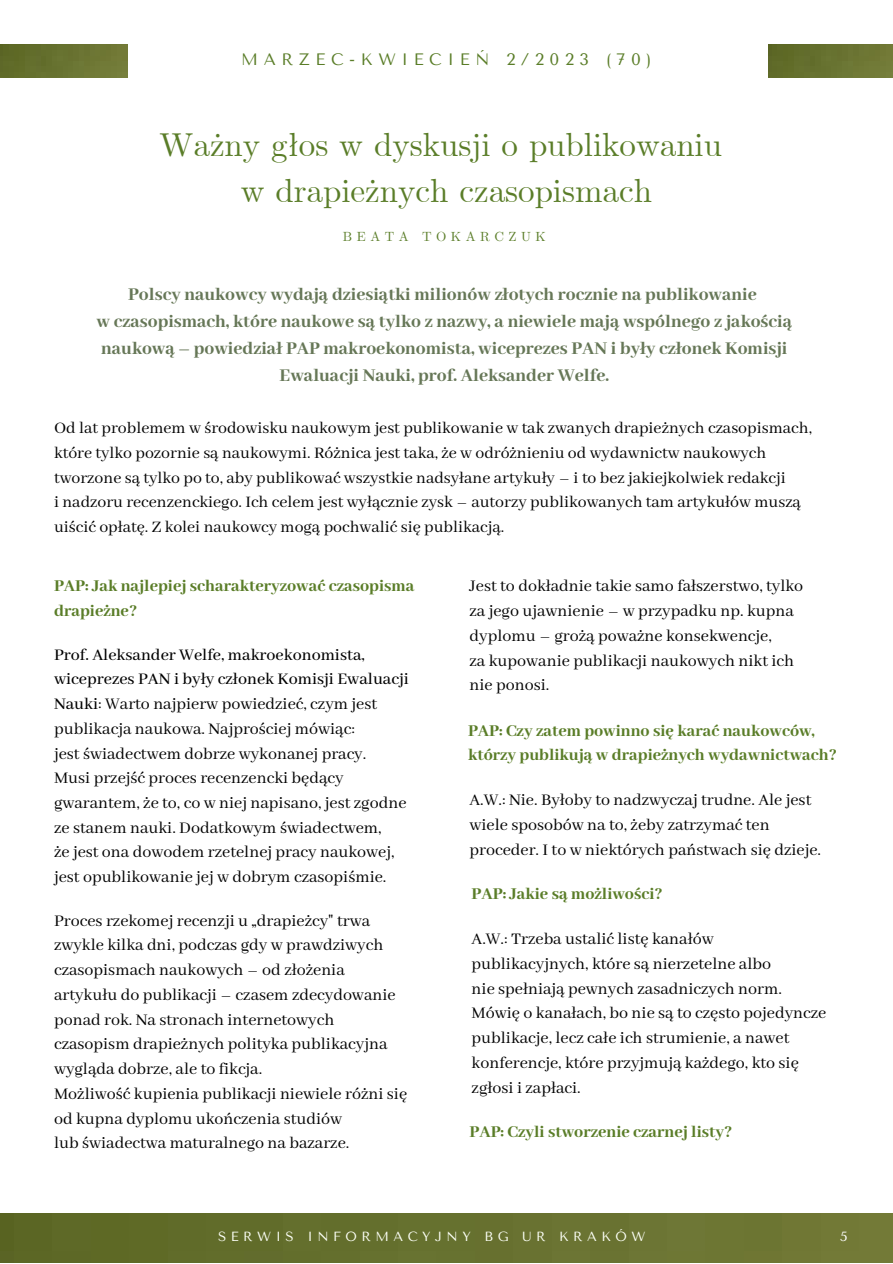
<style>
.page{position:relative;width:893px;height:1264px;background:#fff}
.page>*{position:absolute;margin:0;border:0;box-sizing:border-box;transform-origin:0 0}
.t1{font:33px/46px "CMU Serif";color:#5a7d28;text-align:center}
.t2{font:800 19.5px/27px "Abhaya Libre";color:#667757;text-align:center}
.t3{font:18px/24.8px "Abhaya Libre";color:#000}
.t4{font:800 18px/24.8px "Abhaya Libre";color:#5a7d28}
.t5{font:17.7px/24.8px "Abhaya Libre";color:#000}
.t6{font:16.5px "Tenor Sans";letter-spacing:.34em;color:#5a7d28}
.t7{font:13.2px "Tenor Sans";letter-spacing:.34em;color:#fcfff6}
.t8{font:13.2px "CMU Serif";letter-spacing:.34em;color:#5a7d28}
.t9{font:13.2px "Tenor Sans";color:#fff}
.s1{font-weight:500}
</style>
<div class="page">
<img style="left:0;top:45px;width:128px;height:32px">
<img style="left:768px;top:45px;width:124px;height:32px">
<img style="left:0;top:1213px;width:892px;height:49px">
<p class="t6" style="left:241px;top:50px;width:411px">MARZEC-KWIECIEŃ 2/2023 (70)</p>
<h1 class="t1" style="left:160px;top:124px;width:564px">Ważny głos w dyskusji o publikowaniu w drapieżnych czasopismach</h1>
<p class="t8" style="left:343px;top:228px;width:204px">BEATA TOKARCZUK</p>
<p class="t2" style="left:97px;top:282px;width:697px">Polscy naukowcy wydają dziesiątki milionów złotych rocznie na publikowanie<br>w czasopismach, które naukowe są tylko z nazwy, a niewiele mają wspólnego z jakością naukową – powiedział PAP makroekonomista, wiceprezes PAN i były członek Komisji Ewaluacji Nauki, prof. Aleksander Welfe.</p>
<p class="t5" style="left:54px;top:416px;width:759px">Od lat problemem w środowisku naukowym jest publikowanie w tak zwanych drapieżnych czasopismach, które tylko pozornie są naukowymi. Różnica jest taka, że w odróżnieniu od wydawnictw naukowych tworzone są tylko po to, aby publikować wszystkie nadsyłane artykuły – i to bez jakiejkolwiek redakcji<br>i nadzoru recenzenckiego. Ich celem jest wyłącznie zysk – autorzy publikowanych tam artykułów muszą uiścić opłatę. Z kolei naukowcy mogą pochwalić się publikacją.</p>
<p class="t4" style="left:54px;top:574px;width:362px">PAP: Jak najlepiej scharakteryzować czasopisma drapieżne?</p>
<p class="t3" style="left:54px;top:642px;width:356px"><span class="s1">Prof. Aleksander Welfe, makroekonomista, wiceprezes PAN i były członek Komisji Ewaluacji Nauki</span>: Warto najpierw powiedzieć, czym jest publikacja naukowa. Najprościej mówiąc:<br>jest świadectwem dobrze wykonanej pracy.<br>Musi przejść proces recenzencki będący gwarantem, że to, co w niej napisano, jest zgodne ze stanem nauki. Dodatkowym świadectwem,<br>że jest ona dowodem rzetelnej pracy naukowej, jest opublikowanie jej w dobrym czasopiśmie.</p>
<p class="t3" style="left:54px;top:908px;width:354px">Proces rzekomej recenzji u „drapieżcy" trwa zwykle kilka dni, podczas gdy w prawdziwych czasopismach naukowych – od złożenia artykułu do publikacji – czasem zdecydowanie ponad rok. Na stronach internetowych czasopism drapieżnych polityka publikacyjna wygląda dobrze, ale to fikcja.<br>Możliwość kupienia publikacji niewiele różni się od kupna dyplomu ukończenia studiów<br>lub świadectwa maturalnego na bazarze.</p>
<p class="t3" style="left:469px;top:574px;width:335px">Jest to dokładnie takie samo fałszerstwo, tylko za jego ujawnienie – w przypadku np. kupna dyplomu – grożą poważne konsekwencje,<br>za kupowanie publikacji naukowych nikt ich nie ponosi.</p>
<p class="t4" style="left:468px;top:718px;width:370px">PAP: Czy zatem powinno się karać naukowców, którzy publikują w drapieżnych wydawnictwach?</p>
<p class="t3" style="left:469px;top:788px;width:353px">A.W.: Nie. Byłoby to nadzwyczaj trudne. Ale jest wiele sposobów na to, żeby zatrzymać ten proceder. I to w niektórych państwach się dzieje.</p>
<p class="t4" style="left:471px;top:882px;width:192px">PAP: Jakie są możliwości?</p>
<p class="t3" style="left:471px;top:927px;width:356px">A.W.: Trzeba ustalić listę kanałów publikacyjnych, które są nierzetelne albo<br>nie spełniają pewnych zasadniczych norm.<br>Mówię o kanałach, bo nie są to często pojedyncze publikacje, lecz całe ich strumienie, a nawet konferencje, które przyjmują każdego, kto się zgłosi i zapłaci.</p>
<p class="t4" style="left:469px;top:1120px;width:264px">PAP: Czyli stworzenie czarnej listy?</p>
<p class="t7" style="left:218px;top:1229px;width:429px">SERWIS INFORMACYJNY BG UR KRAKÓW</p>
<p class="t9" style="left:840px;top:1229px;width:9px">5</p>
</div>
